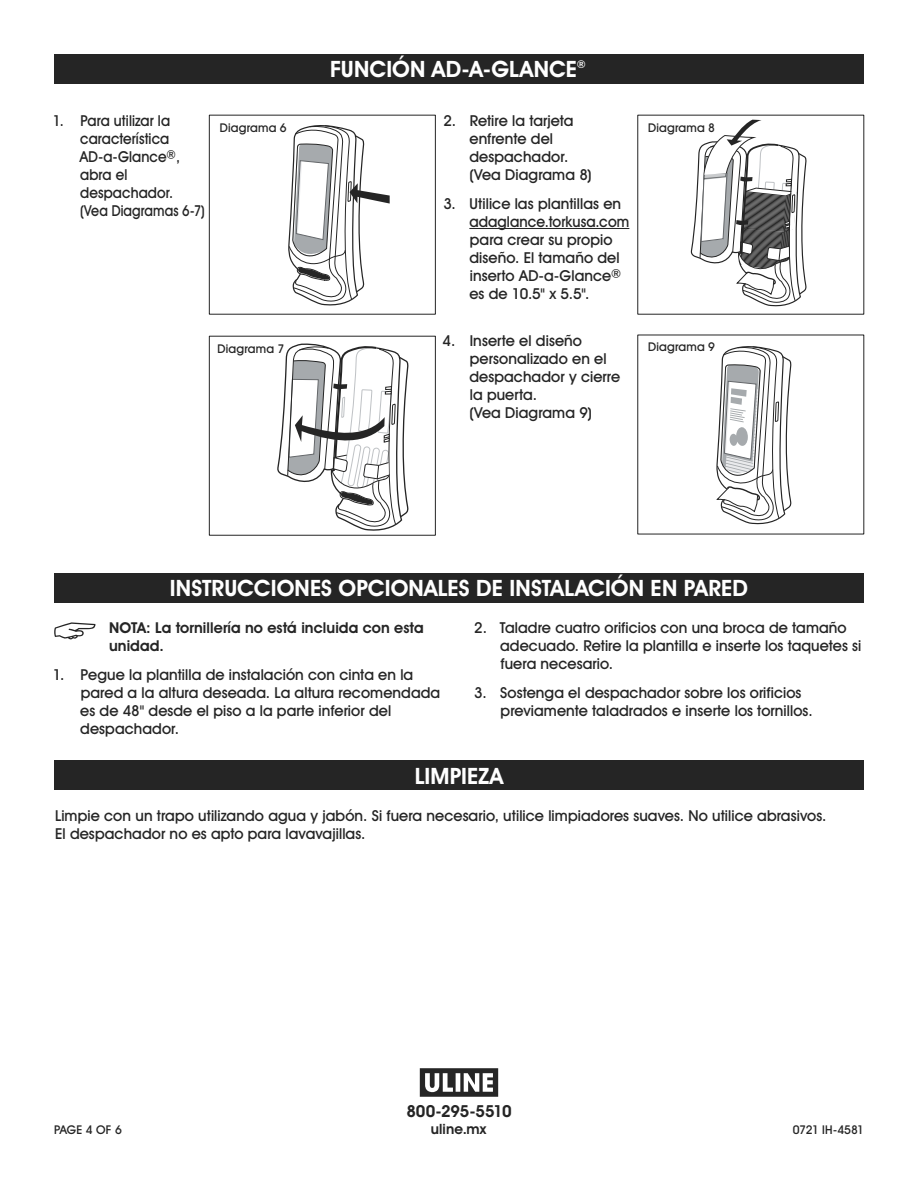
<style>
.page{position:relative;width:918px;height:1188px;background:#fff}
.page>*{position:absolute;margin:0;border:0;box-sizing:border-box;transform-origin:0 0}
.t1{font:700 22.5px "Uline Two Knine";letter-spacing:.005em;color:#fff}
.t2{font:700 16.5px "Uline Two Knine";letter-spacing:-.015em;color:#252525}
.t3{font:15px/18px "Uline Two Knine";letter-spacing:.005em;color:#252525}
.t4{font:15px/18px "Uline Two Knine";letter-spacing:.005em;color:#252525;scale:.94 1}
.t5{font:700 15px/18px "Uline Two Knine";letter-spacing:.005em;color:#252525}
.t6{font:700 14.25px "Uline Two Knine";letter-spacing:.01em;color:#252525}
.t7{font:12px "Uline Two Knine";letter-spacing:.015em;color:#252525}
.t8{font:12px "Uline Two Knine";letter-spacing:-.03em;color:#252525}
</style>
<div class="page">
<div style="left:54px;top:54px;width:810px;height:30px;background:#252525"></div>
<div style="left:54px;top:760px;width:810px;height:30px;background:#252525"></div>
<hr style="left:469px;top:228px;width:160px;height:1px;background:#252525">
<svg style="left:690px;top:120px;width:117px;height:187px"></svg>
<svg style="left:716px;top:346px;width:76px;height:179px"></svg>
<svg style="left:288px;top:125px;width:102px;height:181px"></svg>
<div style="left:209px;top:115px;width:227px;height:200px;border:1px solid #252525"></div>
<svg style="left:277px;top:343px;width:132px;height:188px"></svg>
<div style="left:209px;top:336px;width:227px;height:200px;border:1px solid #252525"></div>
<div style="left:54px;top:573px;width:810px;height:30px;background:#252525"></div>
<svg style="left:54px;top:622px;width:41px;height:17px"></svg>
<svg style="left:420px;top:1068px;width:78px;height:29px"></svg>
<h1 class="t1" style="left:330px;top:56px;width:260px">FUNCIÓN AD-A-GLANCE<sup>®</sup></h1>
<p class="t4" style="left:80px;top:112px;width:134px;text-indent:-27px">1. Para utilizar la característica<br>AD-a-Glance®, abra el despachador.<br>(Vea Diagramas 6-7)</p>
<p class="t3" style="left:469px;top:112px;width:124px;text-indent:-26px">2. Retire la tarjeta enfrente del despachador. (Vea Diagrama 8)</p>
<p class="t7" style="left:220px;top:120px;width:68px">Diagrama 6</p>
<p class="t3" style="left:469px;top:195px;width:161px;text-indent:-26px">3. Utilice las plantillas en adaglance.torkusa.com para crear su propio diseño. El tamaño del inserto AD-a-Glance® es de 10.5" x 5.5".</p>
<p class="t3" style="left:469px;top:331px;width:152px;text-indent:-27px">4. Inserte el diseño personalizado en el despachador y cierre la puerta.<br>(Vea Diagrama 9)</p>
<p class="t7" style="left:218px;top:341px;width:68px">Diagrama 7</p>
<p class="t7" style="left:648px;top:120px;width:68px">Diagrama 8</p>
<p class="t7" style="left:648px;top:340px;width:68px">Diagrama 9</p>
<h1 class="t1" style="left:170px;top:575px;width:580px">INSTRUCCIONES OPCIONALES DE INSTALACIÓN EN PARED</h1>
<p class="t5" style="left:109px;top:619px;width:316px">NOTA: La tornillería no está incluida con esta unidad.</p>
<p class="t3" style="left:80px;top:665px;width:361px;text-indent:-27px">1. Pegue la plantilla de instalación con cinta en la pared a la altura deseada. La altura recomendada es de 48" desde el piso a la parte inferior del despachador.</p>
<p class="t3" style="left:500px;top:619px;width:363px;text-indent:-26px">2. Taladre cuatro orificios con una broca de tamaño adecuado. Retire la plantilla e inserte los taquetes si fuera necesario.</p>
<p class="t3" style="left:501px;top:683px;width:314px;text-indent:-26px">3. Sostenga el despachador sobre los orificios previamente taladrados e inserte los tornillos.</p>
<h1 class="t1" style="left:415px;top:762px;width:90px">LIMPIEZA</h1>
<p class="t3" style="left:55px;top:806px;width:773px">Limpie con un trapo utilizando agua y jabón. Si fuera necesario, utilice limpiadores suaves. No utilice abrasivos.<br>El despachador no es apto para lavavajillas.</p>
<p class="t2" style="left:406px;top:1101px;width:107px">800-295-5510</p>
<p class="t6" style="left:431px;top:1120px;width:57px">uline.mx</p>
<p class="t7" style="left:54px;top:1122px;width:69px">PAGE 4 OF 6</p>
<p class="t8" style="left:793px;top:1122px;width:73px">0721 IH-4581</p>
</div>
